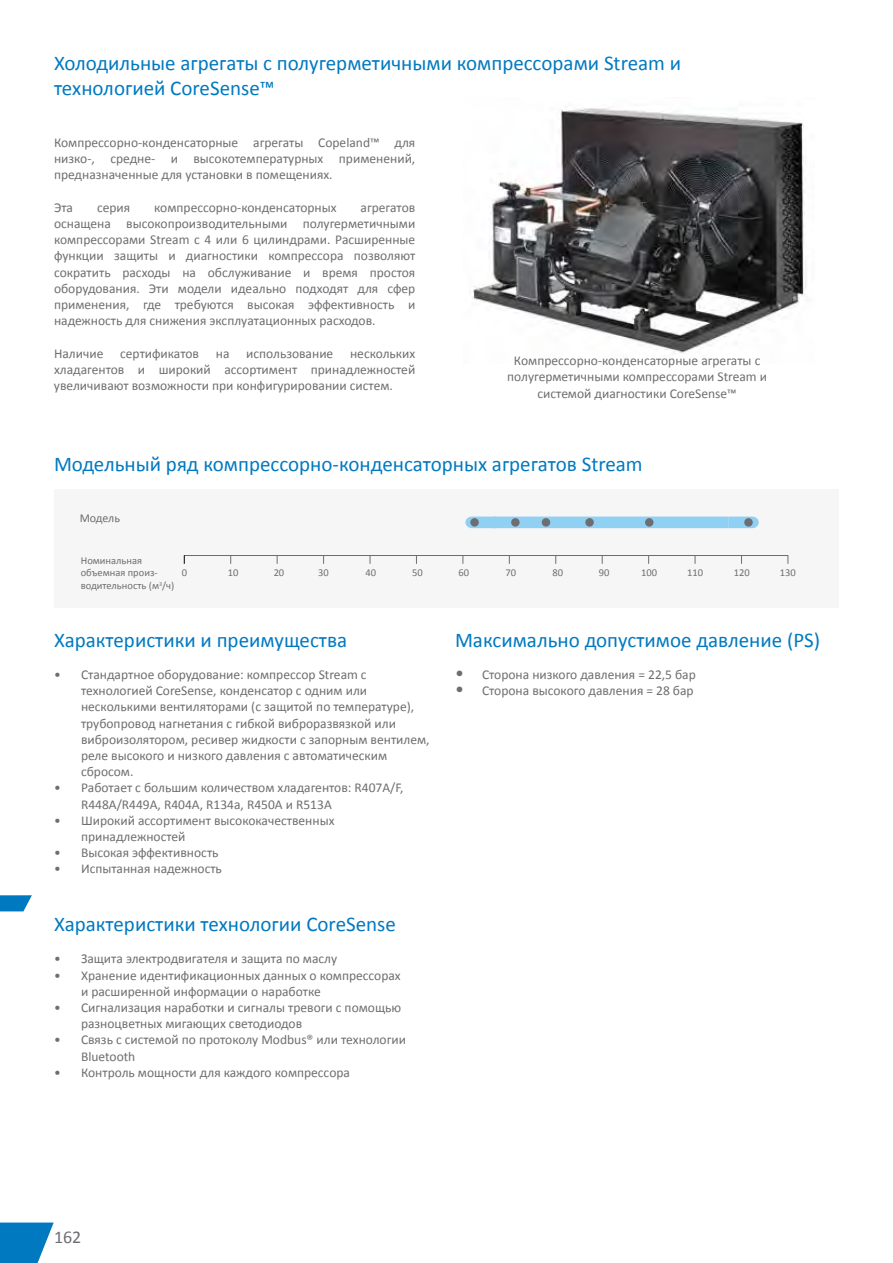
<style>
.page{position:relative;width:893px;height:1263px;background:#fff}
.page>*{position:absolute;margin:0;border:0;box-sizing:border-box;transform-origin:0 0}
.t1{font:21px/25.2px "Calibri";color:#0079c1}
.t2{font:18px "Calibri";color:#6d6e71}
.t3{font:13.5px/16.2px "Calibri";color:#6d6e71}
.t4{font:12px "Calibri";letter-spacing:-.01em;color:#6d6e71}
.t5{font:10.5px/12.6px "Calibri";color:#6d6e71}
.s1{font-size:18px}
</style>
<div class="page">
<svg style="left:0;top:1222px;width:54px;height:41px"></svg>
<div style="left:54px;top:489px;width:785px;height:119px;background:#f6f6f6"></div>
<svg style="left:465px;top:517px;width:28px;height:11px"></svg>
<svg style="left:728px;top:517px;width:31px;height:11px"></svg>
<div style="left:493px;top:517px;width:235px;height:11px;background:#90d0f2"></div>
<img style="left:470px;top:107px;width:337px;height:247px">
<hr style="left:184px;top:555px;width:604px;height:1px;background:#6d6e71">
<div style="left:744px;top:518px;width:9px;height:9px;background:#6d6e71;border-radius:50%"></div>
<div style="left:645px;top:518px;width:8px;height:9px;background:#6d6e71;border-radius:50%"></div>
<div style="left:585px;top:518px;width:9px;height:9px;background:#6d6e71;border-radius:50%"></div>
<div style="left:511px;top:518px;width:9px;height:9px;background:#6d6e71;border-radius:50%"></div>
<div style="left:470px;top:518px;width:9px;height:9px;background:#6d6e71;border-radius:50%"></div>
<div style="left:542px;top:518px;width:8px;height:9px;background:#6d6e71;border-radius:50%"></div>
<svg style="left:0;top:895px;width:32px;height:16px"></svg>
<h1 class="t1" style="left:54px;top:50px;width:629px">Холодильные агрегаты с полугерметичными компрессорами Stream и технологией CoreSense™</h1>
<p class="t3" style="left:54px;top:135px;width:363px;text-align:justify">Компрессорно-конденсаторные агрегаты Copeland™ для низко-, средне- и высокотемпературных применений, предназначенные для установки в помещениях.</p>
<p class="t3" style="left:54px;top:199px;width:21px">Эта</p>
<p class="t3" style="left:97px;top:199px;width:35px">серия</p>
<p class="t3" style="left:154px;top:199px;width:184px">компрессорно-конденсаторных</p>
<p class="t3" style="left:54px;top:199px;width:363px;text-align:justify;text-indent:307px">агрегатов оснащена высокопроизводительными полугерметичными компрессорами Stream с 4 или 6 цилиндрами. Расширенные функции защиты и диагностики компрессора позволяют сократить расходы на обслуживание и время простоя оборудования. Эти модели идеально подходят для сфер применения, где требуются высокая эффективность и надежность для снижения эксплуатационных расходов.</p>
<p class="t3" style="left:54px;top:345px;width:363px;text-align:justify">Наличие сертификатов на использование нескольких хладагентов и широкий ассортимент принадлежностей увеличивают возможности при конфигурировании систем.</p>
<p class="t3" style="left:507px;top:353px;width:261px;text-align:center">Компрессорно-конденсаторные агрегаты с полугерметичными компрессорами Stream и системой диагностики CoreSense™</p>
<h1 class="t1" style="left:54px;top:451px;width:590px">Модельный ряд компрессорно-конденсаторных агрегатов Stream</h1>
<p class="t4" style="left:80px;top:511px;width:42px">Модель</p>
<p class="t5" style="left:81px;top:554px;width:95px">Номинальная объемная произ&shy;водительность (м<sup>3</sup>/ч)</p>
<p class="t5" style="left:412px;top:566px;width:12px">50</p>
<p class="t5" style="left:182px;top:566px;width:7px">0</p>
<p class="t5" style="left:228px;top:566px;width:12px">10</p>
<p class="t5" style="left:274px;top:566px;width:12px">20</p>
<p class="t5" style="left:318px;top:566px;width:12px">30</p>
<p class="t5" style="left:366px;top:566px;width:12px">40</p>
<p class="t5" style="left:459px;top:566px;width:12px">60</p>
<p class="t5" style="left:505px;top:566px;width:12px">70</p>
<p class="t5" style="left:552px;top:566px;width:12px">80</p>
<p class="t5" style="left:599px;top:566px;width:12px">90</p>
<p class="t5" style="left:641px;top:566px;width:17px">100</p>
<p class="t5" style="left:687px;top:566px;width:17px">110</p>
<p class="t5" style="left:734px;top:566px;width:17px">120</p>
<p class="t5" style="left:780px;top:566px;width:17px">130</p>
<h1 class="t1" style="left:54px;top:627px;width:295px">Характеристики и преимущества</h1>
<p class="t3" style="left:81px;top:666px;width:350px;text-indent:-27px">• Стандартное оборудование: компрессор Stream с технологией CoreSense, конденсатор с одним или несколькими вентиляторами (с защитой по температуре), трубопровод нагнетания с гибкой виброразвязкой или виброизолятором, ресивер жидкости с запорным вентилем, реле высокого и низкого давления с автоматическим сбросом.</p>
<p class="t3" style="left:81px;top:780px;width:324px;text-indent:-27px">• Работает с большим количеством хладагентов: R407A/F,<br>R448A/R449A, R404A, R134a, R450A и R513A</p>
<p class="t3" style="left:81px;top:812px;width:255px;text-indent:-27px">• Широкий ассортимент высококачественных принадлежностей</p>
<p class="t3" style="left:54px;top:845px;width:166px">• Высокая эффективность</p>
<p class="t3" style="left:54px;top:861px;width:169px">• Испытанная надежность</p>
<h1 class="t1" style="left:54px;top:911px;width:343px">Характеристики технологии CoreSense</h1>
<p class="t3" style="left:54px;top:951px;width:285px">• Защита электродвигателя и защита по маслу</p>
<p class="t3" style="left:81px;top:967px;width:321px;text-indent:-27px">• Хранение идентификационных данных о компрессорах и расширенной информации о наработке</p>
<p class="t3" style="left:81px;top:999px;width:322px;text-indent:-27px">• Сигнализация наработки и сигналы тревоги с помощью разноцветных мигающих светодиодов</p>
<p class="t3" style="left:81px;top:1032px;width:327px;text-indent:-27px">• Связь с системой по протоколу Modbus® или технологии<br>Bluetooth</p>
<p class="t3" style="left:54px;top:1064px;width:297px">• Контроль мощности для каждого компрессора</p>
<h1 class="t1" style="left:455px;top:627px;width:367px">Максимально допустимое давление (PS)</h1>
<p class="t3" style="left:455px;top:666px;width:242px"><span class="s1">•</span> Сторона низкого давления = 22,5 бар</p>
<p class="t3" style="left:455px;top:683px;width:240px"><span class="s1">•</span> Сторона высокого давления = 28 бар</p>
<h2 class="t2" style="left:54px;top:1225px;width:29px">162</h2>
</div>
